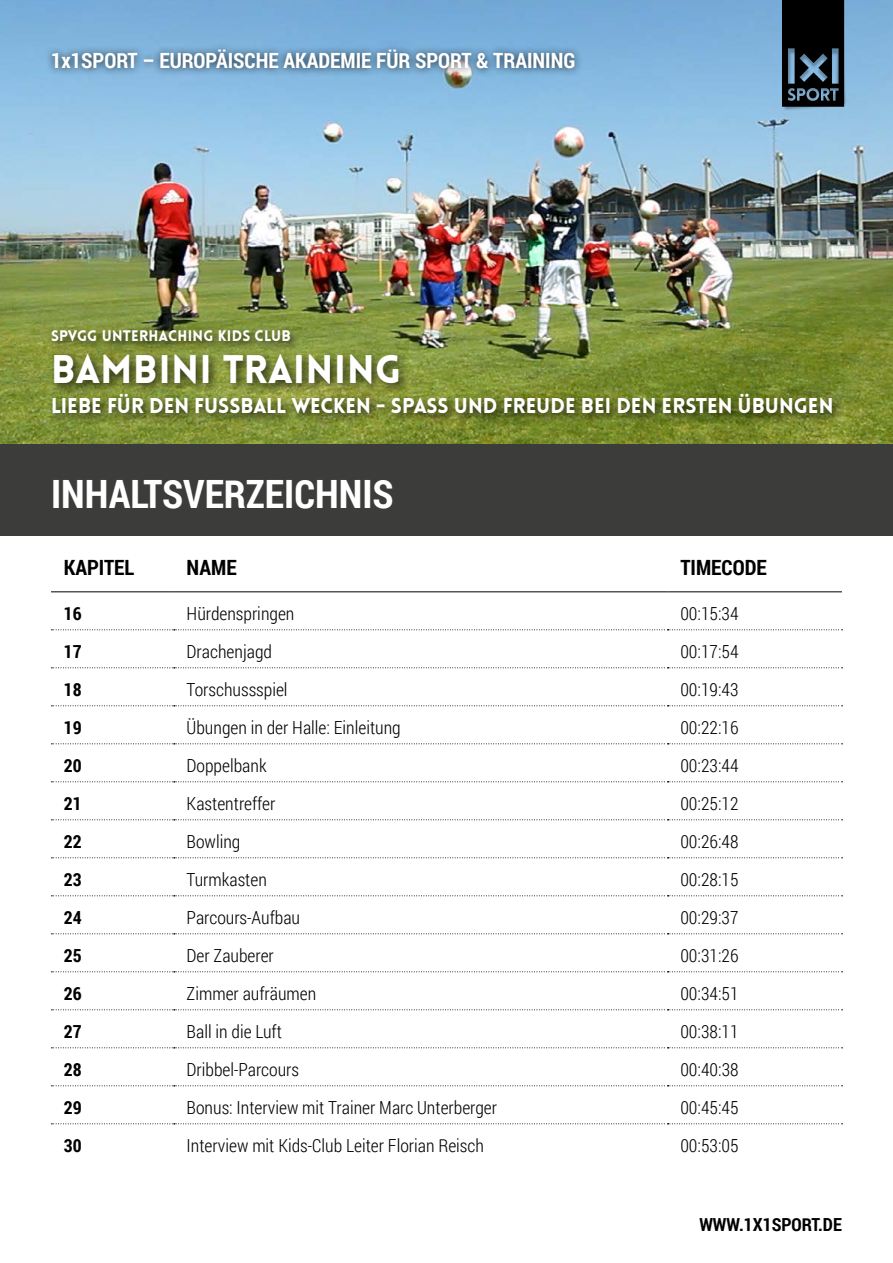
<style>
.page{position:relative;width:893px;height:1263px;background:#fff}
.page>*{position:absolute;margin:0;border:0;box-sizing:border-box;transform-origin:0 0}
.t1{font:700 39px "Roboto Condensed";color:#fff}
.t2{font:900 39px "Lovelo";letter-spacing:.025em;color:#fff}
.t3{font:900 21px "Lovelo";color:#fff}
.t4{font:700 21px "Roboto Condensed";color:#fff}
.t5{font:700 21px "Roboto Condensed";color:#000}
.t6{font:300 18px "Roboto Condensed";color:#000}
.t7{font:700 18px "Roboto Condensed";color:#000}
.t8{font:900 15px "Lovelo";letter-spacing:.015em;color:#fff}
</style>
<div class="page">
<img style="left:0;top:0;width:893px;height:444px">
<div style="left:46px;top:325px;width:797px;height:100px;background:#000;opacity:.75"></div>
<svg style="left:51px;top:1123px;width:792px;height:1px"></svg>
<svg style="left:51px;top:629px;width:792px;height:1px"></svg>
<svg style="left:51px;top:667px;width:792px;height:1px"></svg>
<svg style="left:51px;top:705px;width:792px;height:1px"></svg>
<svg style="left:51px;top:743px;width:792px;height:1px"></svg>
<svg style="left:51px;top:781px;width:792px;height:1px"></svg>
<svg style="left:51px;top:819px;width:792px;height:1px"></svg>
<svg style="left:51px;top:857px;width:792px;height:1px"></svg>
<svg style="left:51px;top:895px;width:792px;height:1px"></svg>
<svg style="left:51px;top:933px;width:792px;height:1px"></svg>
<svg style="left:51px;top:971px;width:792px;height:1px"></svg>
<svg style="left:51px;top:1009px;width:792px;height:1px"></svg>
<svg style="left:51px;top:1047px;width:792px;height:1px"></svg>
<svg style="left:51px;top:1085px;width:792px;height:1px"></svg>
<hr style="left:51px;top:591px;width:123px;height:1px;background:#000">
<hr style="left:174px;top:591px;width:494px;height:1px;background:#000">
<hr style="left:668px;top:591px;width:174px;height:1px;background:#000">
<div style="left:0;top:444px;width:893px;height:92px;background:#3c3c3b"></div>
<img style="left:778px;top:8px;width:74px;height:108px">
<svg style="left:782px;top:0;width:62px;height:107px;background:#151d23"></svg>
<div style="left:44px;top:41px;width:539px;height:35px;background:#000;opacity:.75"></div>
<p class="t4" style="left:51px;top:46px;width:526px">1x1SPORT – EUROPÄISCHE AKADEMIE FÜR SPORT &amp; TRAINING</p>
<p class="t8" style="left:51px;top:327px;width:241px">SPVGG UNTERHACHING KIDS CLUB</p>
<h1 class="t2" style="left:51px;top:345px;width:352px">BAMBINI TRAINING</h1>
<p class="t3" style="left:51px;top:393px;width:784px">LIEBE FÜR DEN FUSSBALL WECKEN - SPASS UND FREUDE BEI DEN ERSTEN ÜBUNGEN</p>
<h1 class="t1" style="left:51px;top:466px;width:344px">INHALTSVERZEICHNIS</h1>
<p class="t5" style="left:64px;top:553px;width:72px">KAPITEL</p>
<p class="t5" style="left:187px;top:553px;width:52px">NAME</p>
<p class="t5" style="left:680px;top:553px;width:88px">TIMECODE</p>
<p class="t7" style="left:64px;top:601px;width:19px">16</p>
<p class="t6" style="left:187px;top:601px;width:109px">Hürdenspringen</p>
<p class="t6" style="left:680px;top:601px;width:60px">00:15:34</p>
<p class="t7" style="left:64px;top:639px;width:19px">17</p>
<p class="t6" style="left:187px;top:639px;width:87px">Drachenjagd</p>
<p class="t6" style="left:680px;top:639px;width:60px">00:17:54</p>
<p class="t7" style="left:64px;top:677px;width:19px">18</p>
<p class="t6" style="left:187px;top:677px;width:102px">Torschussspiel</p>
<p class="t6" style="left:680px;top:677px;width:60px">00:19:43</p>
<p class="t7" style="left:64px;top:715px;width:19px">19</p>
<p class="t6" style="left:187px;top:715px;width:216px">Übungen in der Halle: Einleitung</p>
<p class="t6" style="left:680px;top:715px;width:60px">00:22:16</p>
<p class="t7" style="left:64px;top:753px;width:19px">20</p>
<p class="t6" style="left:187px;top:753px;width:81px">Doppelbank</p>
<p class="t6" style="left:680px;top:753px;width:60px">00:23:44</p>
<p class="t7" style="left:64px;top:791px;width:19px">21</p>
<p class="t6" style="left:187px;top:791px;width:90px">Kastentreffer</p>
<p class="t6" style="left:680px;top:791px;width:60px">00:25:12</p>
<p class="t7" style="left:64px;top:829px;width:19px">22</p>
<p class="t6" style="left:187px;top:829px;width:55px">Bowling</p>
<p class="t6" style="left:680px;top:829px;width:60px">00:26:48</p>
<p class="t7" style="left:64px;top:867px;width:19px">23</p>
<p class="t6" style="left:187px;top:867px;width:82px">Turmkasten</p>
<p class="t6" style="left:680px;top:867px;width:60px">00:28:15</p>
<p class="t7" style="left:64px;top:905px;width:19px">24</p>
<p class="t6" style="left:187px;top:905px;width:115px">Parcours-Aufbau</p>
<p class="t6" style="left:680px;top:905px;width:60px">00:29:37</p>
<p class="t7" style="left:64px;top:943px;width:19px">25</p>
<p class="t6" style="left:187px;top:943px;width:89px">Der Zauberer</p>
<p class="t6" style="left:680px;top:943px;width:60px">00:31:26</p>
<p class="t7" style="left:64px;top:981px;width:19px">26</p>
<p class="t6" style="left:187px;top:981px;width:131px">Zimmer aufräumen</p>
<p class="t6" style="left:680px;top:981px;width:60px">00:34:51</p>
<p class="t7" style="left:64px;top:1019px;width:19px">27</p>
<p class="t6" style="left:187px;top:1019px;width:97px">Ball in die Luft</p>
<p class="t6" style="left:680px;top:1019px;width:60px">00:38:11</p>
<p class="t7" style="left:64px;top:1057px;width:19px">28</p>
<p class="t6" style="left:187px;top:1057px;width:114px">Dribbel-Parcours</p>
<p class="t6" style="left:680px;top:1057px;width:60px">00:40:38</p>
<p class="t7" style="left:64px;top:1095px;width:19px">29</p>
<p class="t6" style="left:187px;top:1095px;width:312px">Bonus: Interview mit Trainer Marc Unterberger</p>
<p class="t6" style="left:680px;top:1095px;width:60px">00:45:45</p>
<p class="t7" style="left:64px;top:1133px;width:19px">30</p>
<p class="t6" style="left:187px;top:1133px;width:299px">Interview mit Kids-Club Leiter Florian Reisch</p>
<p class="t6" style="left:680px;top:1133px;width:60px">00:53:05</p>
<p class="t7" style="left:699px;top:1212px;width:144px">WWW.1X1SPORT.DE</p>
</div>
